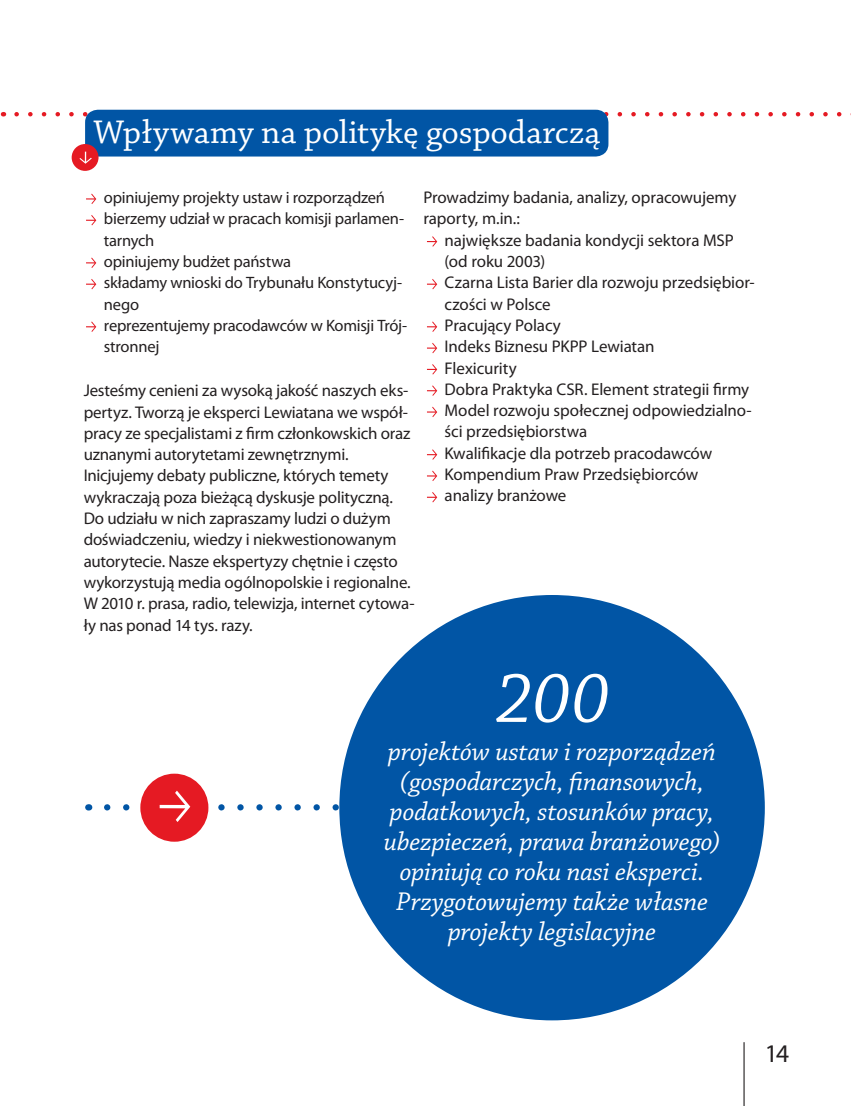
<style>
.page{position:relative;width:851px;height:1106px;background:#fff}
.page>*{position:absolute;margin:0;border:0;box-sizing:border-box;transform-origin:0 0}
.t1{font:italic 73.5px "Chaparral Pro";color:#fff}
.tyt_apla{font:34.5px "Chaparral Pro";letter-spacing:.005em;color:#fff}
.t2{font:italic 27px/30px "Chaparral Pro";letter-spacing:-.005em;color:#fff;text-align:center}
.t3{font:25.5px "Myriad Pro";color:#231f20}
.bulet{font:16.95px/21.3px "Myriad Pro";letter-spacing:-.01em;color:#231f20}
.bulet-2{font:16.5px/21.3px "Myriad Pro";letter-spacing:-.015em;color:#231f20}
</style>
<div class="page">
<svg style="left:17px;top:112px;width:834px;height:4px"></svg>
<div style="left:85px;top:110px;width:523px;height:46px;background:#0155a5;border-radius:13px"></div>
<div style="left:72px;top:144px;width:26px;height:27px;background:#e51a23;border-radius:50%"></div>
<svg style="left:79px;top:152px;width:13px;height:12px"></svg>
<svg style="left:86px;top:194px;width:10px;height:10px"></svg>
<svg style="left:86px;top:215px;width:10px;height:10px"></svg>
<svg style="left:86px;top:257px;width:10px;height:11px"></svg>
<svg style="left:86px;top:279px;width:10px;height:10px"></svg>
<svg style="left:86px;top:321px;width:10px;height:11px"></svg>
<svg style="left:427px;top:236px;width:10px;height:11px"></svg>
<svg style="left:427px;top:279px;width:10px;height:10px"></svg>
<svg style="left:427px;top:321px;width:10px;height:11px"></svg>
<svg style="left:427px;top:343px;width:10px;height:10px"></svg>
<svg style="left:427px;top:364px;width:10px;height:10px"></svg>
<svg style="left:427px;top:385px;width:10px;height:11px"></svg>
<svg style="left:427px;top:407px;width:10px;height:10px"></svg>
<svg style="left:427px;top:449px;width:10px;height:11px"></svg>
<svg style="left:427px;top:470px;width:10px;height:11px"></svg>
<svg style="left:427px;top:492px;width:10px;height:10px"></svg>
<div style="left:339px;top:595px;width:425px;height:425px;background:#0155a5;border-radius:50%"></div>
<div style="left:140px;top:773px;width:68px;height:68px;background:#e51a23;border-radius:50%"></div>
<svg style="left:107px;top:790px;width:233px;height:32px"></svg>
<hr style="left:743px;top:1042px;width:1px;height:64px;background:#231f20">
<p class="tyt_apla" style="left:93px;top:113px;width:508px">Wpływamy na politykę gospodarczą</p>
<p class="bulet-2" style="left:104px;top:187px;width:283px">opiniujemy projekty ustaw i rozporządzeń</p>
<p class="bulet-2" style="left:104px;top:208px;width:302px">bierzemy udział w pracach komisji parlamen&shy;tarnych</p>
<p class="bulet-2" style="left:104px;top:250px;width:189px">opiniujemy budżet państwa</p>
<p class="bulet-2" style="left:104px;top:272px;width:299px">składamy wnioski do Trybunału Konstytucyj&shy;nego</p>
<p class="bulet-2" style="left:104px;top:314px;width:305px">reprezentujemy pracodawców w Komisji Trój&shy;stronnej</p>
<p class="bulet" style="left:84px;top:379px;width:328px">Jesteśmy cenieni za wysoką jakość naszych eks&shy;pertyz. Tworzą je eksperci Lewiatana we współ&shy;pracy ze specjalistami z firm członkowskich oraz uznanymi autorytetami zewnętrznymi.</p>
<p class="bulet" style="left:84px;top:465px;width:332px">Inicjujemy debaty publiczne, których temety wykraczają poza bieżącą dyskusje polityczną.<br>Do udziału w nich zapraszamy ludzi o dużym doświadczeniu, wiedzy i niekwestionowanym autorytecie. Nasze ekspertyzy chętnie i często wykorzystują media ogólnopolskie i regionalne.<br>W 2010 r. prasa, radio, telewizja, internet cytowa&shy;ły nas ponad 14 tys. razy.</p>
<p class="bulet" style="left:423px;top:186px;width:314px">Prowadzimy badania, analizy, opracowujemy raporty, m.in.:</p>
<p class="bulet" style="left:444px;top:229px;width:290px">największe badania kondycji sektora MSP (od roku 2003)</p>
<p class="bulet" style="left:444px;top:272px;width:311px">Czarna Lista Barier dla rozwoju przedsiębior&shy;czości w Polsce</p>
<p class="bulet" style="left:444px;top:314px;width:118px">Pracujący Polacy</p>
<p class="bulet" style="left:444px;top:335px;width:211px">Indeks Biznesu PKPP Lewiatan</p>
<p class="bulet" style="left:444px;top:357px;width:74px">Flexicurity</p>
<p class="bulet" style="left:444px;top:378px;width:306px">Dobra Praktyka CSR. Element strategii firmy</p>
<p class="bulet" style="left:444px;top:399px;width:309px">Model rozwoju społecznej odpowiedzialno&shy;ści przedsiębiorstwa</p>
<p class="bulet" style="left:444px;top:442px;width:269px">Kwalifikacje dla potrzeb pracodawców</p>
<p class="bulet" style="left:444px;top:463px;width:255px">Kompendium Praw Przedsiębiorców</p>
<p class="bulet" style="left:444px;top:485px;width:123px">analizy branżowe</p>
<p class="t1" style="left:495px;top:658px;width:115px">200</p>
<p class="t2" style="left:384px;top:738px;width:338px">projektów ustaw i rozporządzeń (gospodarczych, finansowych, podatkowych, stosunków pracy, ubezpieczeń, prawa branżowego) opiniują co roku nasi eksperci.<br>Przygotowujemy także własne projekty legislacyjne</p>
<p class="t3" style="left:764px;top:1038px;width:26px">14</p>
</div>
